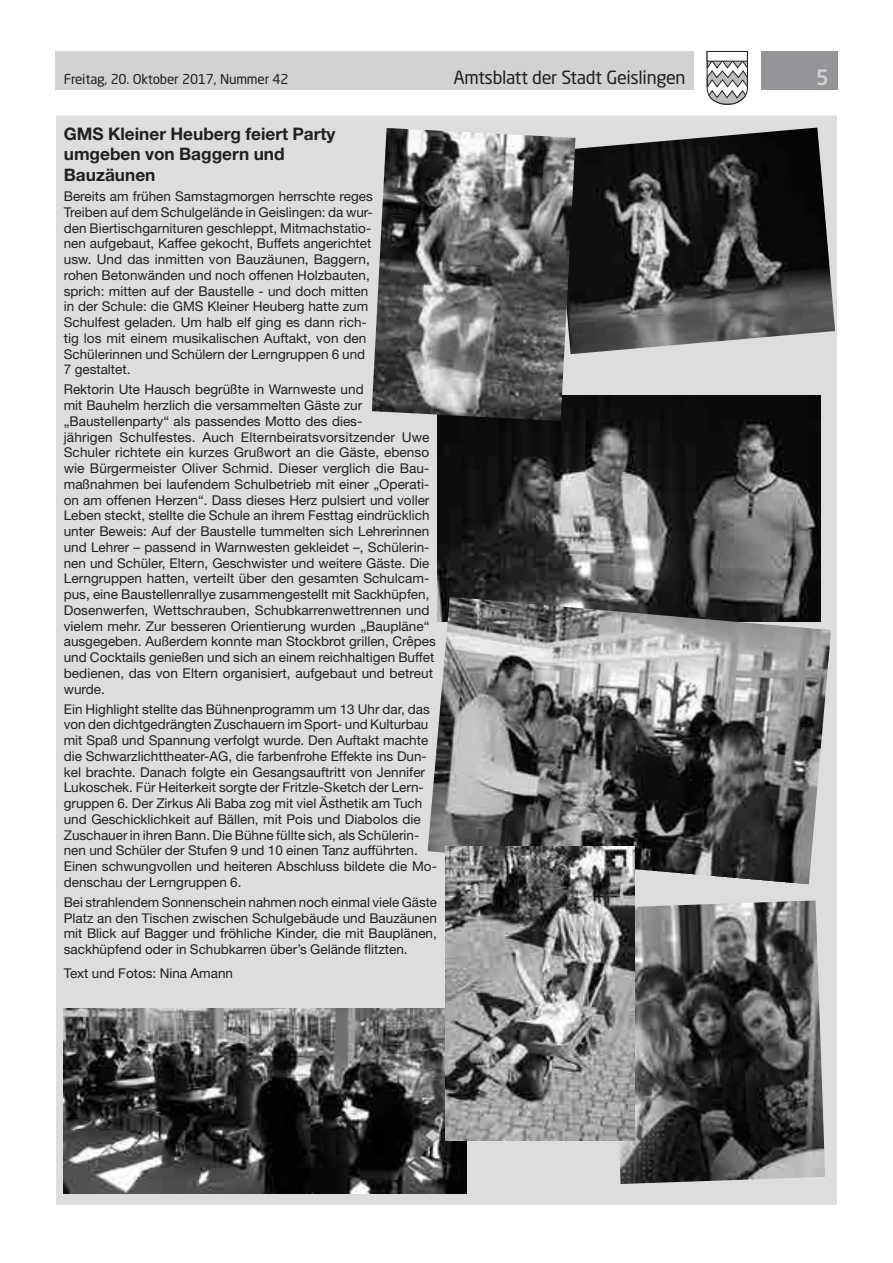
<style>
.page{position:relative;width:893px;height:1263px;background:#fff}
.page>*{position:absolute;margin:0;border:0;box-sizing:border-box;transform-origin:0 0}
.t1{font:500 21px "Neo Sans Std";color:#d1d2d4}
.t2{font:18px "Neo Sans Std";letter-spacing:-.02em;color:#231f20}
.t3{font:700 17.25px/20.5px "Helvetica Neue LT Std";color:#231f20}
.t4{font:13.5px/15.8px "Helvetica Neue LT Std";color:#231f20}
.t5{font:13.5px "Neo Sans Std";letter-spacing:-.015em;color:#231f20}
</style>
<div class="page">
<div style="left:55px;top:51px;width:639px;height:38px;background:#d1d2d4"></div>
<div style="left:761px;top:51px;width:77px;height:38px;background:#939598"></div>
<svg style="left:706px;top:51px;width:42px;height:54px"></svg>
<div style="left:707px;top:51px;width:41px;height:10px;background:#fff;border:1px solid #231f20"></div>
<div style="left:55px;top:114px;width:783px;height:1092px;background:#dcdddf;border:2px solid #fff"></div>
<img style="left:575px;top:128px;width:260px;height:226px">
<img style="left:438px;top:395px;width:383px;height:202px">
<img style="left:428px;top:597px;width:403px;height:287px">
<img style="left:64px;top:1008px;width:402px;height:186px">
<img style="left:619px;top:900px;width:206px;height:284px">
<img style="left:372px;top:128px;width:203px;height:293px">
<img style="left:445px;top:847px;width:190px;height:294px">
<p class="t5" style="left:64px;top:71px;width:226px">Freitag, 20. Oktober 2017, Nummer 42</p>
<h2 class="t2" style="left:453px;top:66px;width:234px">Amtsblatt der Stadt Geislingen</h2>
<h1 class="t1" style="left:816px;top:64px;width:15px">5</h1>
<p class="t3" style="left:64px;top:123px;width:273px">GMS Kleiner Heuberg feiert Party umgeben von Baggern und<br>Bauzäunen</p>
<p class="t4" style="left:64px;top:188px;width:311px">Bereits am frühen Samstagmorgen herrschte reges Treiben auf dem Schulgelände in Geislingen: da wur&shy;den Biertischgarnituren geschleppt, Mitmachstatio&shy;nen aufgebaut, Kaffee gekocht, Buffets angerichtet usw. Und das inmitten von Bauzäunen, Baggern, rohen Betonwänden und noch offenen Holzbauten, sprich: mitten auf der Baustelle - und doch mitten in der Schule: die GMS Kleiner Heuberg hatte zum Schulfest geladen. Um halb elf ging es dann rich&shy;tig los mit einem musikalischen Auftakt, von den Schülerinnen und Schülern der Lerngruppen 6 und 7 gestaltet.</p>
<p class="t4" style="left:64px;top:381px;width:374px">Rektorin Ute Hausch begrüßte in Warnweste und<br>mit Bauhelm herzlich die versammelten Gäste zur „Baustellenparty“ als passendes Motto des dies-<br>jährigen Schulfestes. Auch Elternbeiratsvorsitzender Uwe Schuler richtete ein kurzes Grußwort an die Gäste, ebenso wie Bürgermeister Oliver Schmid. Dieser verglich die Bau&shy;maßnahmen bei laufendem Schulbetrieb mit einer „Operati&shy;on am offenen Herzen“. Dass dieses Herz pulsiert und voller Leben steckt, stellte die Schule an ihrem Festtag eindrücklich unter Beweis: Auf der Baustelle tummelten sich Lehrerinnen und Lehrer – passend in Warnwesten gekleidet –, Schülerin&shy;nen und Schüler, Eltern, Geschwister und weitere Gäste. Die Lerngruppen hatten, verteilt über den gesamten Schulcam&shy;pus, eine Baustellenrallye zusammengestellt mit Sackhüpfen, Dosenwerfen, Wettschrauben, Schubkarrenwettrennen und vielem mehr. Zur besseren Orientierung wurden „Baupläne“ ausgegeben. Außerdem konnte man Stockbrot grillen, Crêpes und Cocktails genießen und sich an einem reichhaltigen Buffet bedienen, das von Eltern organisiert, aufgebaut und betreut wurde.</p>
<p class="t4" style="left:64px;top:701px;width:375px">Ein Highlight stellte das Bühnenprogramm um 13 Uhr dar, das von den dichtgedrängten Zuschauern im Sport- und Kulturbau mit Spaß und Spannung verfolgt wurde. Den Auftakt machte die Schwarzlichttheater-AG, die farbenfrohe Effekte ins Dun&shy;kel brachte. Danach folgte ein Gesangsauftritt von Jennifer Lukoschek. Für Heiterkeit sorgte der Fritzle-Sketch der Lern&shy;gruppen 6. Der Zirkus Ali Baba zog mit viel Ästhetik am Tuch und Geschicklichkeit auf Bällen, mit Pois und Diabolos die Zuschauer in ihren Bann. Die Bühne füllte sich, als Schülerin&shy;nen und Schüler der Stufen 9 und 10 einen Tanz aufführten.<br>Einen schwungvollen und heiteren Abschluss bildete die Mo&shy;denschau der Lerngruppen 6.</p>
<p class="t4" style="left:64px;top:894px;width:375px;text-align:justify">Bei strahlendem Sonnenschein nahmen noch einmal viele Gäste Platz an den Tischen zwischen Schulgebäude und Bauzäunen mit Blick auf Bagger und fröhliche Kinder, die mit Bauplänen, sackhüpfend oder in Schubkarren über’s Gelände flitzten.</p>
<p class="t4" style="left:64px;top:965px;width:171px">Text und Fotos: Nina Amann</p>
</div>
